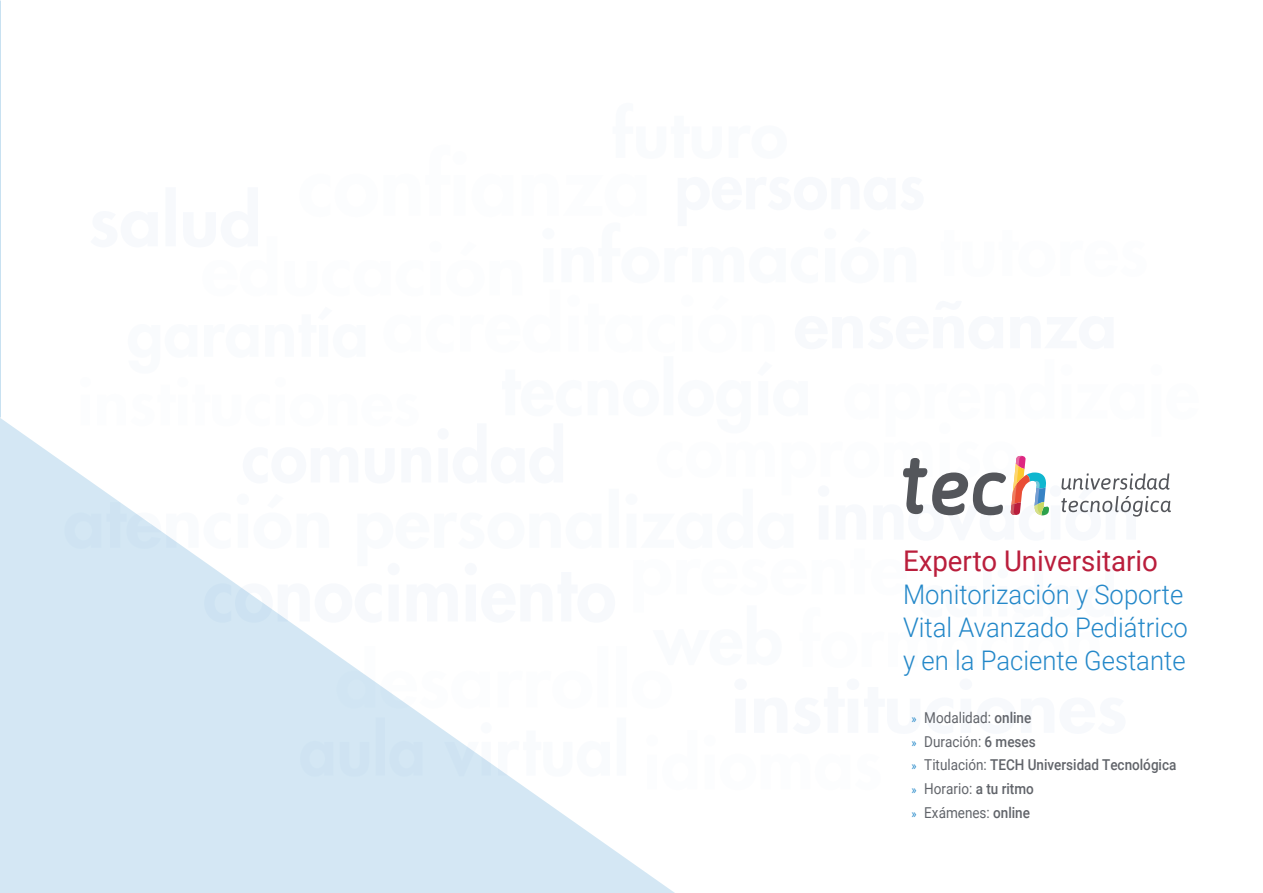
<style>
.page{position:relative;width:1263px;height:893px;background:#fff}
.page>*{position:absolute;margin:0;border:0;box-sizing:border-box;transform-origin:0 0}
.t1{font:28.5px "Roboto";color:#ba1e3c}
.t2{font:300 27px/33px "Roboto";color:#2488c9;scale:.95 1}
.t3{font:500 15px/23.7px "Roboto";color:#61646a;scale:.9 1}
.s1{font-weight:400;font-size:12px;color:#2488c9}
.s2{font-weight:400}
</style>
<div class="page">
<svg style="left:0;top:418px;width:675px;height:475px;background:#d8e9f5"></svg>
<svg style="left:64px;top:418px;width:1107px;height:372px"></svg>
<h1 class="t1" style="left:903px;top:541px;width:256px">Experto Universitario</h1>
<h2 class="t2" style="left:903px;top:577px;width:301px">Monitorización y Soporte<br>Vital Avanzado Pediátrico y en la Paciente Gestante</h2>
<p class="t3" style="left:911px;top:705px;width:296px"><span class="s1">»</span> <span class="s2">Modalidad:</span> online<br><span class="s1">»</span> <span class="s2">Duración:</span> 6 meses<br><span class="s1">»</span> <span class="s2">Titulación:</span> TECH Universidad Tecnológica <span class="s1">»</span> <span class="s2">Horario:</span> a tu ritmo<br><span class="s1">»</span> <span class="s2">Exámenes:</span> online</p>
</div>
